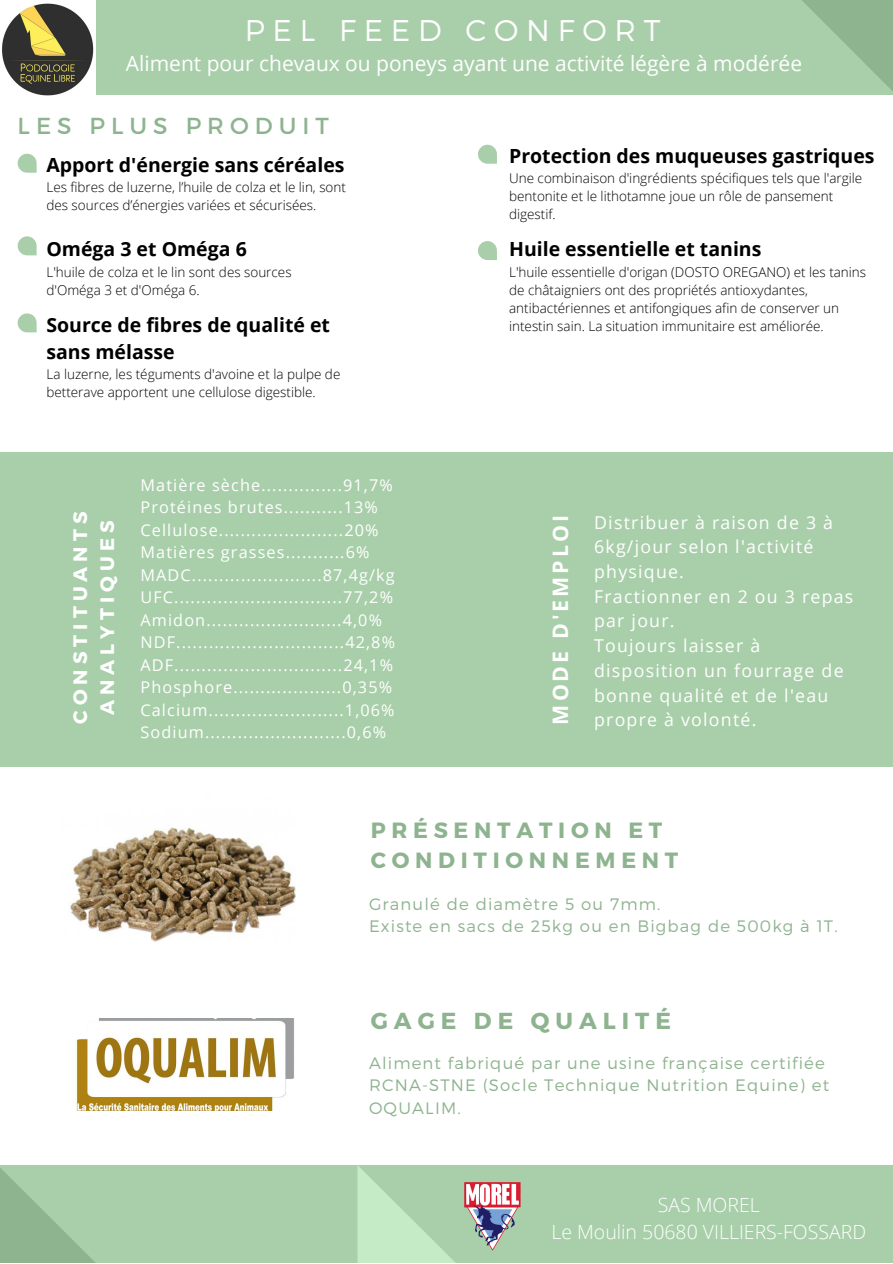
<style>
.page{position:relative;width:893px;height:1264px;background:#fff}
.page>*{position:absolute;margin:0;border:0;box-sizing:border-box;transform-origin:0 0}
.t1{font:300 29.85px "Montserrat";letter-spacing:.26em;color:#fff}
.t2{font:23.1px "Montserrat";letter-spacing:.26em;color:#8eb38f}
.t3{font:700 23.1px "Montserrat";letter-spacing:.26em;color:#8eb38f}
.t4{font:700 22.05px/30.3px "Montserrat";letter-spacing:.26em;color:#8eb38f}
.t5{font:700 21.3px "Open Sans";letter-spacing:.14em;color:#fff}
.t6{font:21px "Open Sans";color:#fff}
.t7{font:700 19.5px "Open Sans";color:#000}
.t8{font:300 19.5px/27px "Open Sans";color:#fff;text-align:center}
.t9{font:700 19.5px/27px "Montserrat";letter-spacing:.26em;color:#fff;text-align:center}
.t10{font:17.7px/24.8px "Open Sans";letter-spacing:.07em;color:#fff}
.t11{font:300 16.5px/22.5px "Montserrat";letter-spacing:.07em;color:#8eb38f}
.t12{font:16.2px/22.5px "Open Sans";letter-spacing:.07em;color:#fff}
.t13{font:300 13.5px/18px "Open Sans";color:#000}
</style>
<div class="page">
<div style="left:0;top:1165px;width:892px;height:97px;background:#a9cfaa"></div>
<div style="left:0;top:0;width:892px;height:95px;background:#a9cfaa"></div>
<svg style="left:357px;top:1166px;width:97px;height:96px"></svg>
<svg style="left:802px;top:0;width:90px;height:90px"></svg>
<svg style="left:0;top:1110px;width:192px;height:152px"></svg>
<div style="left:0;top:453px;width:892px;height:313px;background:#a9cfaa"></div>
<img style="left:70px;top:827px;width:225px;height:114px">
<svg style="left:18px;top:154px;width:19px;height:19px"></svg>
<svg style="left:18px;top:236px;width:19px;height:19px"></svg>
<svg style="left:18px;top:313px;width:19px;height:19px"></svg>
<svg style="left:478px;top:145px;width:19px;height:19px"></svg>
<svg style="left:478px;top:241px;width:19px;height:19px"></svg>
<img style="left:0;top:0;width:96px;height:96px">
<img style="left:464px;top:1182px;width:57px;height:69px">
<img style="left:76px;top:1018px;width:218px;height:92px">
<h1 class="t1" style="left:245px;top:11px;width:417px">PEL FEED CONFORT</h1>
<h3 class="t6" style="left:126px;top:48px;width:677px">Aliment pour chevaux ou poneys ayant une activité légère à modérée</h3>
<h2 class="t2" style="left:18px;top:110px;width:313px">LES PLUS PRODUIT</h2>
<h3 class="t7" style="left:509px;top:142px;width:367px">Protection des muqueuses gastriques</h3>
<p class="t13" style="left:509px;top:169px;width:354px">Une combinaison d'ingrédients spécifiques tels que l'argile bentonite et le lithotamne joue un rôle de pansement digestif.</p>
<h3 class="t7" style="left:509px;top:235px;width:254px">Huile essentielle et tanins</h3>
<p class="t13" style="left:509px;top:262px;width:358px">L'huile essentielle d'origan (DOSTO OREGANO) et les tanins de châtaigniers ont des propriétés antioxydantes, antibactériennes et antifongiques afin de conserver un</p>
<h3 class="t7" style="left:46px;top:151px;width:299px">Apport d'énergie sans céréales</h3>
<p class="t13" style="left:46px;top:178px;width:301px">Les fibres de luzerne, l’huile de colza et le lin, sont des sources d’énergies variées et sécurisées.</p>
<h3 class="t7" style="left:46px;top:235px;width:202px">Oméga 3 et Oméga 6</h3>
<p class="t13" style="left:46px;top:262px;width:247px">L'huile de colza et le lin sont des sources d'Oméga 3 et d'Oméga 6.</p>
<h3 class="t7" style="left:46px;top:311px;width:285px">Source de fibres de qualité et</h3>
<p class="t13" style="left:509px;top:316px;width:316px">intestin sain. La situation immunitaire est améliorée.</p>
<h3 class="t7" style="left:46px;top:338px;width:130px">sans mélasse</h3>
<p class="t13" style="left:46px;top:365px;width:295px">La luzerne, les téguments d'avoine et la pulpe de betterave apportent une cellulose digestible.</p>
<p class="t12" style="left:140px;top:473px;width:256px">Matière sèche...............91,7% Protéines brutes...........13% Cellulose.......................20% Matières grasses...........6% MADC........................87,4g/kg UFC...............................77,2% Amidon.........................4,0% NDF...............................42,8% ADF...............................24,1% Phosphore....................0,35% Calcium.........................1,06% Sodium..........................0,6%</p>
<h3 class="t9" style="left:66px;top:724px;width:214px;rotate:-90deg">CONSTITUANTS<br>ANALYTIQUES</h3>
<h3 class="t10" style="left:594px;top:509px;width:261px">Distribuer à raison de 3 à<br>6kg/jour selon l'activité physique.<br>Fractionner en 2 ou 3 repas par jour.<br>Toujours laisser à disposition un fourrage de bonne qualité et de l'eau propre à volonté.</h3>
<h3 class="t5" style="left:545px;top:724px;width:211px;rotate:-90deg">MODE D'EMPLOI</h3>
<h3 class="t4" style="left:371px;top:814px;width:309px">PRÉSENTATION ET<br>CONDITIONNEMENT</h3>
<p class="t11" style="left:369px;top:891px;width:470px">Granulé de diamètre 5 ou 7mm.<br>Existe en sacs de 25kg ou en Bigbag de 500kg à 1T.</p>
<h2 class="t3" style="left:370px;top:1005px;width:302px">GAGE DE QUALITÉ</h2>
<p class="t11" style="left:369px;top:1050px;width:461px">Aliment fabriqué par une usine française certifiée<br>RCNA-STNE (Socle Technique Nutrition Equine) et<br>OQUALIM.</p>
<h3 class="t8" style="left:551px;top:1190px;width:316px">SAS MOREL<br>Le Moulin 50680 VILLIERS-FOSSARD</h3>
</div>
